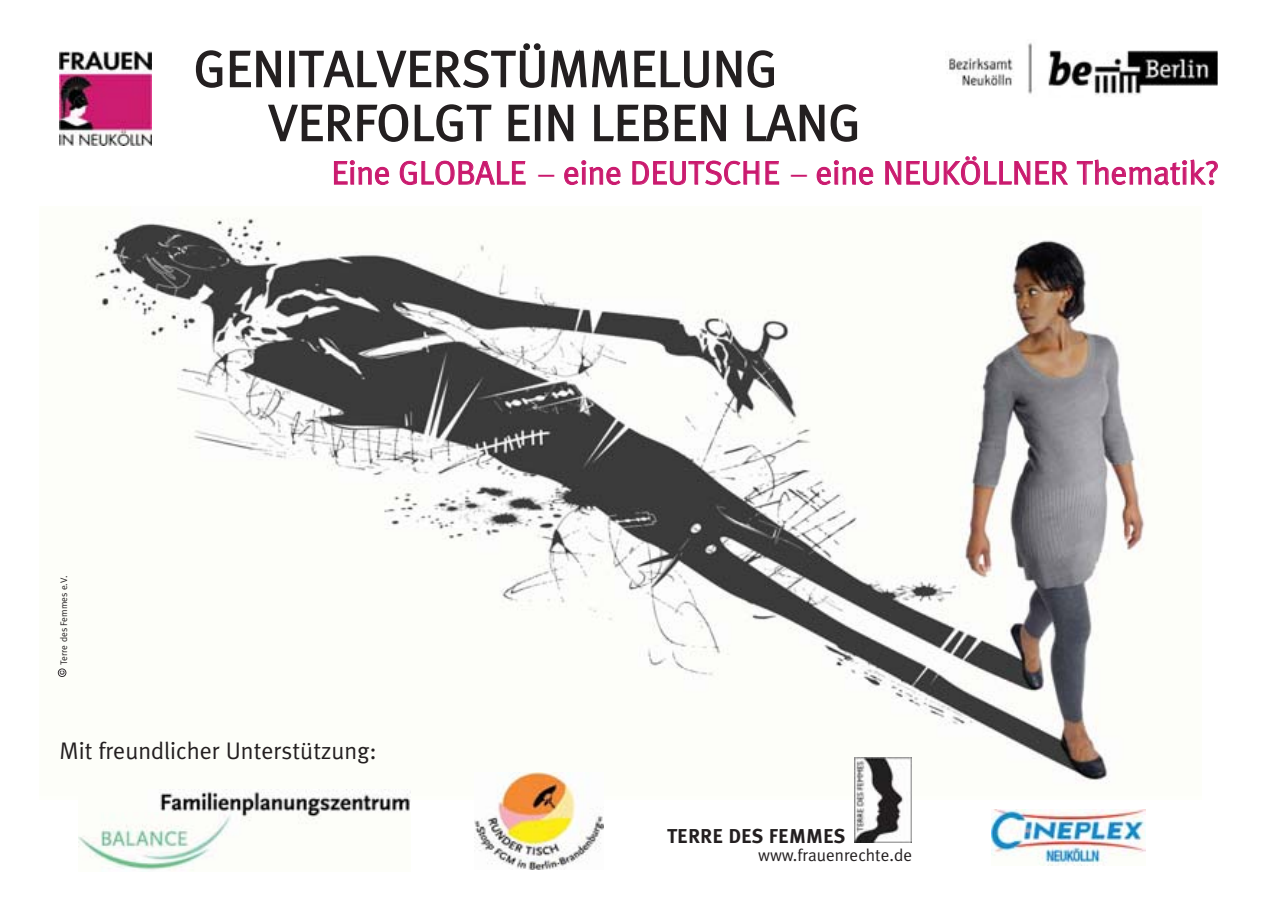
<style>
.page{position:relative;width:1276px;height:910px;background:#fff}
.page>*{position:absolute;margin:0;border:0;box-sizing:border-box;transform-origin:0 0}
.t1{font:51px/54px "Meta Plus Normal";letter-spacing:.005em;color:#231f20}
.t2{font:33px "Meta Plus Normal";color:#ca196e}
.t3{font:24px "Meta Plus Normal";color:#231f20}
.t4{font:700 20.1px "Meta Plus";letter-spacing:.005em;color:#231f20}
.t5{font:17.1px "Meta Plus Normal";color:#231f20}
.t6{font:9.6px "Meta Plus Normal";color:#231f20}
.t7{font:500 8.7px "Helvetica Neue";color:#231f20}
</style>
<div class="page">
<img style="left:57px;top:218px;width:1088px;height:581px">
<img style="left:79px;top:790px;width:331px;height:82px">
<img style="left:474px;top:773px;width:129px;height:97px">
<img style="left:854px;top:757px;width:57px;height:85px">
<img style="left:991px;top:810px;width:154px;height:55px">
<div style="left:58px;top:669px;width:8px;height:8px;background:#fff;border-radius:50%"></div>
<div style="left:58px;top:668px;width:8px;height:9px;border:2px solid #231f20;border-radius:50%"></div>
<img style="left:59px;top:51px;width:92px;height:94px">
<img style="left:948px;top:42px;width:269px;height:53px">
<h1 class="t1" style="left:268px;top:45px;width:593px;text-indent:-75px">GENITALVERSTÜMMELUNG<br>VERFOLGT EIN LEBEN LANG</h1>
<p class="t6" style="left:60px;top:665px;width:92px;rotate:-90deg">Terre des Femmes e.V.</p>
<p class="t7" style="left:58px;top:675px;width:6px;rotate:-90deg">c</p>
<p class="t2" style="left:331px;top:160px;width:889px">Eine GLOBALE – eine DEUTSCHE – eine NEUKÖLLNER Thematik?</p>
<p class="t3" style="left:60px;top:742px;width:319px">Mit freundlicher Unterstützung:</p>
<p class="t4" style="left:667px;top:829px;width:180px">TERRE DES FEMMES</p>
<p class="t5" style="left:758px;top:848px;width:156px">www.frauenrechte.de</p>
</div>
